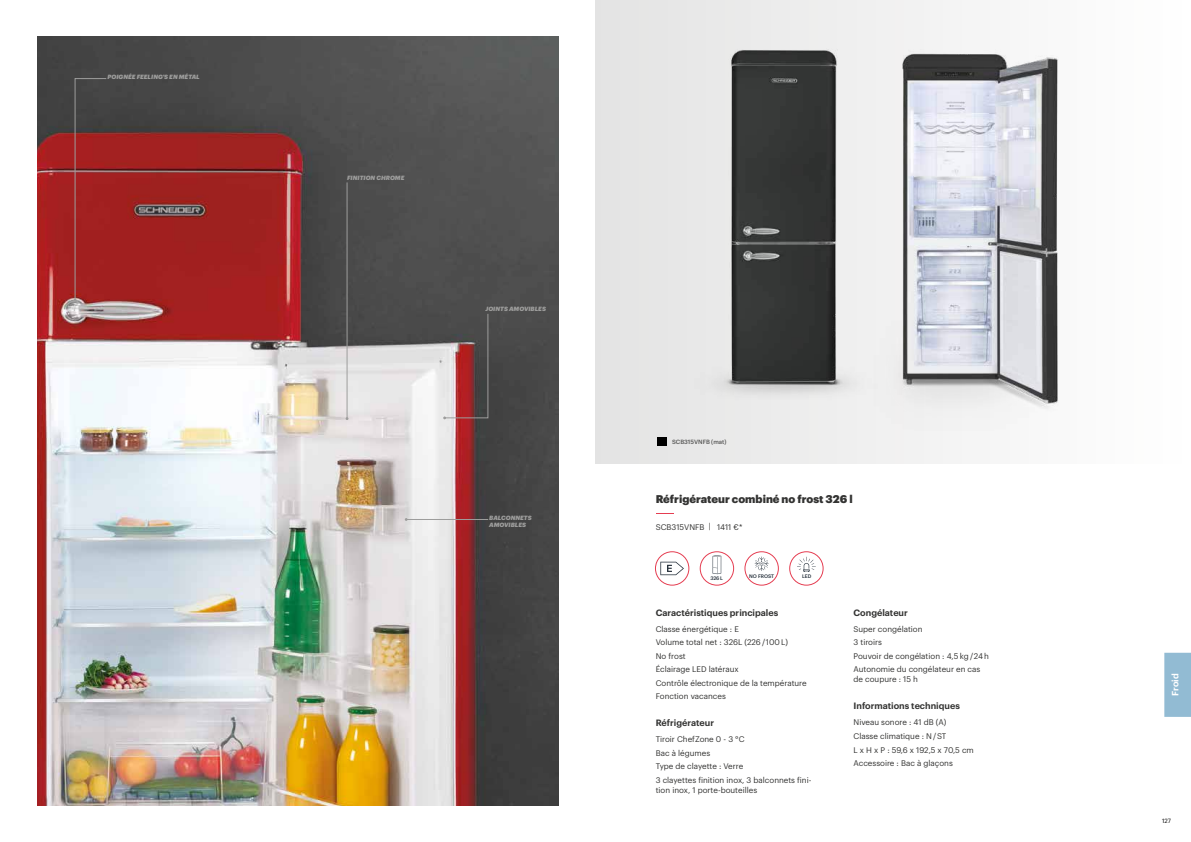
<style>
.page{position:relative;width:1191px;height:842px;background:#fff}
.page>*{position:absolute;margin:0;border:0;box-sizing:border-box;transform-origin:0 0}
.t1{font:900 11px "Graphik";color:#333332}
.t2{font:600 9px "Graphik";color:#333332}
.t3{font:600 9px "Graphik";letter-spacing:-.005em;color:#fff}
.t4{font:8px/13.5px "Graphik";color:#333332}
.t5{font:italic 900 6px/7.2px "Graphik";color:#9d9d9c}
.t6{font:500 6px "Graphik";color:#575756}
.t7{font:6px "Graphik";color:#000}
.t8{font:500 5px "Graphik";letter-spacing:-.01em;color:#25303b}
</style>
<div class="page">
<img style="left:37px;top:36px;width:521px;height:770px">
<hr style="left:347px;top:182px;width:1px;height:237px;background:#9d9d9c">
<svg style="left:74px;top:78px;width:33px;height:224px;background:#8b2d2d"></svg>
<svg style="left:443px;top:313px;width:45px;height:106px;background:#855f60"></svg>
<hr style="left:406px;top:519px;width:82px;height:1px;background:#9d9d9c">
<svg style="left:656px;top:513px;width:17px;height:1px"></svg>
<div style="left:595px;top:0;width:596px;height:463px;background:linear-gradient(to right,#e3e3e3,#fff)"></div>
<img style="left:834px;top:27px;width:282px;height:404px">
<img style="left:666px;top:39px;width:245px;height:368px">
<div style="left:657px;top:437px;width:9px;height:8px;background:#000"></div>
<div style="left:655px;top:551px;width:34px;height:34px;border:1px solid #e53d51;border-radius:50%"></div>
<svg style="left:660px;top:562px;width:24px;height:13px"></svg>
<div style="left:744px;top:551px;width:34px;height:34px;border:1px solid #e53d51;border-radius:50%"></div>
<svg style="left:754px;top:557px;width:14px;height:14px"></svg>
<div style="left:789px;top:551px;width:34px;height:34px;border:1px solid #e53d51;border-radius:50%"></div>
<svg style="left:797px;top:557px;width:19px;height:15px"></svg>
<div style="left:700px;top:551px;width:34px;height:34px;border:1px solid #e53d51;border-radius:50%"></div>
<svg style="left:712px;top:555px;width:9px;height:20px"></svg>
<div style="left:1164px;top:653px;width:27px;height:64px;background:#92bbd3"></div>
<p class="t5" style="left:107px;top:73px;width:94px">POIGNÉE FEELING'S EN MÉTAL</p>
<p class="t5" style="left:347px;top:174px;width:59px">FINITION CHROME</p>
<p class="t5" style="left:485px;top:304px;width:62px">JOINTS AMOVIBLES</p>
<p class="t5" style="left:489px;top:514px;width:44px">BALCONNETS<br>AMOVIBLES</p>
<p class="t6" style="left:672px;top:437px;width:56px">SCB315VNFB (mat)</p>
<h1 class="t1" style="left:656px;top:490px;width:198px">Réfrigérateur combiné no frost 326 l</h1>
<p class="t4" style="left:656px;top:520px;width:88px">SCB315VNFB | 1411 €*</p>
<p class="t8" style="left:710px;top:574px;width:14px">326 L</p>
<p class="t8" style="left:749px;top:572px;width:26px">NO FROST</p>
<p class="t8" style="left:802px;top:572px;width:11px">LED</p>
<p class="t2" style="left:656px;top:606px;width:124px">Caractéristiques principales</p>
<p class="t4" style="left:656px;top:622px;width:152px">Classe énergétique : E<br>Volume total net : 326L (226 / 100 L)<br>No frost<br>Éclairage LED latéraux<br>Contrôle électronique de la température<br>Fonction vacances</p>
<p class="t2" style="left:656px;top:716px;width:60px">Réfrigérateur</p>
<p class="t4" style="left:656px;top:732px;width:157px">Tiroir ChefZone 0 - 3 °C<br>Bac à légumes<br>Type de clayette : Verre<br>3 clayettes finition inox, 3 balconnets fini-</p>
<p class="t4" style="left:656px;top:782px;width:103px">tion inox, 1 porte-bouteilles</p>
<p class="t2" style="left:853px;top:606px;width:56px">Congélateur</p>
<p class="t4" style="left:853px;top:622px;width:137px">Super congélation<br>3 tiroirs<br>Pouvoir de congélation : 4,5 kg / 24 h<br>Autonomie du congélateur en cas</p>
<p class="t4" style="left:853px;top:672px;width:66px">de coupure : 15 h</p>
<p class="t2" style="left:853px;top:699px;width:108px">Informations techniques</p>
<p class="t4" style="left:853px;top:715px;width:122px">Niveau sonore : 41 dB (A)<br>Classe climatique : N / ST<br>L x H x P : 59,6 x 192,5 x 70,5 cm<br>Accessoire : Bac à glaçons</p>
<p class="t3" style="left:1168px;top:696px;width:24px;rotate:-90deg">Froid</p>
<p class="t7" style="left:1162px;top:816px;width:10px">127</p>
</div>
